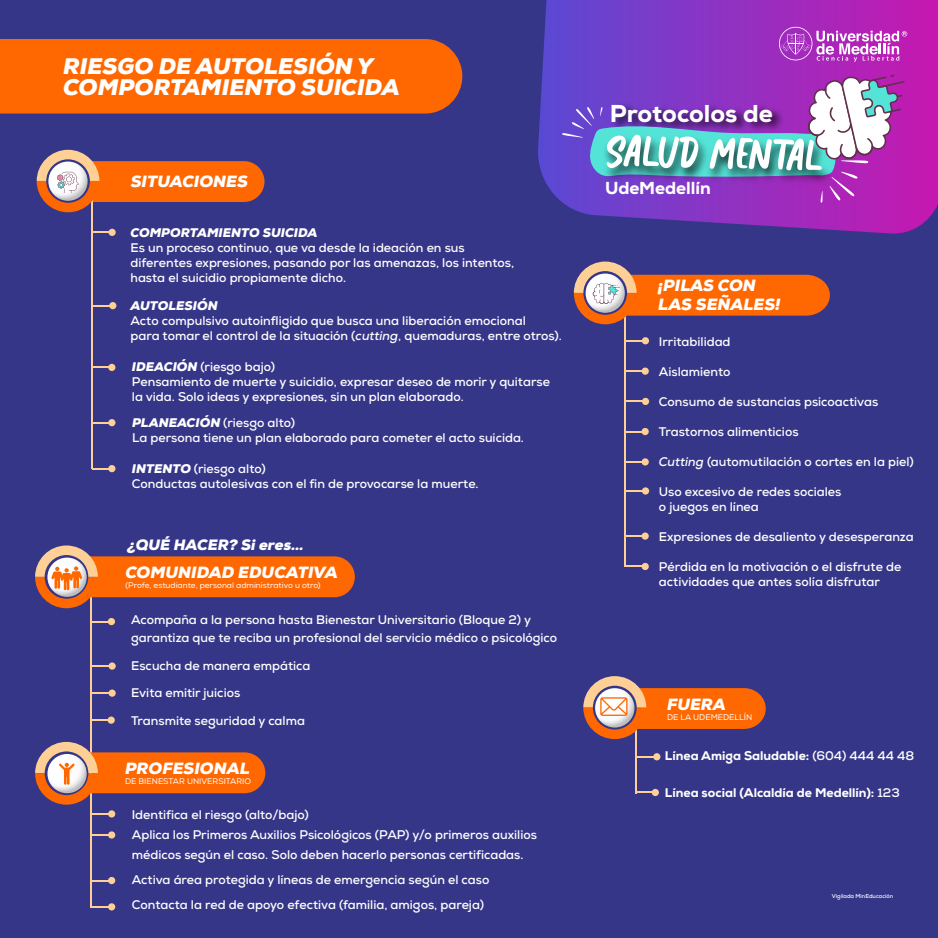
<style>
.page{position:relative;width:938px;height:938px;background:#363689}
.page>*{position:absolute;margin:0;border:0;box-sizing:border-box;transform-origin:0 0}
.t1{font:800 24.38px "Nexa";color:#fff}
.t2{font:italic 900 22.5px/20.8px "Nexa";color:#fff}
.t3{font:800 17.31px "Nexa";color:#fff}
.t4{font:italic 900 16.25px/19.5px "Nexa";color:#fff}
.t5{font:italic 900 15px "Nexa";color:#fff}
.t6{font:700 12.5px/15px "Nexa";color:#fff}
.t7{font:800 12.5px "Nexa";color:#fff}
.t8{font:italic 900 12.5px "Nexa";color:#fff}
.t9{font:8.12px "Nexa";color:#fff}
.t10{font:700 5.62px "Nexa";color:#fff}
.s1{font-style:italic}
.s2{font-weight:900;font-style:italic}
.s3{font-weight:700}
</style>
<div class="page">
<div style="left:0;top:39px;width:462px;height:74px;background:#ff6700"></div>
<hr style="left:90px;top:589px;width:2px;height:318px;background:#ffd095">
<div style="left:108px;top:810px;width:7px;height:7px;background:#ffd095;border-radius:50%"></div>
<svg style="left:92px;top:813px;width:16px;height:1px"></svg>
<div style="left:108px;top:831px;width:7px;height:7px;background:#ffd095;border-radius:50%"></div>
<svg style="left:92px;top:834px;width:16px;height:1px"></svg>
<svg style="left:108px;top:876px;width:7px;height:8px"></svg>
<hr style="left:90px;top:879px;width:21px;height:2px;background:#ffd095">
<div style="left:108px;top:618px;width:7px;height:7px;background:#ffd095;border-radius:50%"></div>
<svg style="left:92px;top:621px;width:16px;height:1px"></svg>
<svg style="left:35px;top:545px;width:320px;height:63px"></svg>
<svg style="left:35px;top:742px;width:230px;height:62px"></svg>
<div style="left:108px;top:716px;width:7px;height:7px;background:#ffd095;border-radius:50%"></div>
<svg style="left:92px;top:719px;width:16px;height:1px"></svg>
<svg style="left:538px;top:0;width:400px;height:234px;background:#8630b9"></svg>
<svg style="left:779px;top:27px;width:128px;height:35px;background:#c15ac9"></svg>
<svg style="left:561px;top:75px;width:343px;height:128px;background:#8e6dc3"></svg>
<hr style="left:635px;top:723px;width:2px;height:70px;background:#ffd095">
<svg style="left:583px;top:676px;width:182px;height:63px"></svg>
<div style="left:653px;top:753px;width:7px;height:7px;background:#ffd095;border-radius:50%"></div>
<svg style="left:637px;top:756px;width:16px;height:1px"></svg>
<svg style="left:651px;top:788px;width:8px;height:8px"></svg>
<svg style="left:637px;top:791px;width:17px;height:2px"></svg>
<div style="left:108px;top:662px;width:8px;height:7px;background:#ffd095;border-radius:50%"></div>
<svg style="left:92px;top:665px;width:16px;height:1px"></svg>
<div style="left:108px;top:689px;width:8px;height:7px;background:#ffd095;border-radius:50%"></div>
<svg style="left:92px;top:692px;width:16px;height:1px"></svg>
<div style="left:108px;top:903px;width:7px;height:7px;background:#ffd095;border-radius:50%"></div>
<svg style="left:92px;top:906px;width:16px;height:1px"></svg>
<hr style="left:91px;top:200px;width:2px;height:269px;background:#ffd095">
<div style="left:108px;top:229px;width:8px;height:7px;background:#ffd095;border-radius:50%"></div>
<svg style="left:93px;top:232px;width:15px;height:1px"></svg>
<div style="left:109px;top:302px;width:7px;height:7px;background:#ffd095;border-radius:50%"></div>
<svg style="left:93px;top:305px;width:16px;height:1px"></svg>
<svg style="left:37px;top:150px;width:227px;height:62px"></svg>
<div style="left:108px;top:364px;width:7px;height:7px;background:#ffd095;border-radius:50%"></div>
<svg style="left:93px;top:367px;width:15px;height:1px"></svg>
<div style="left:108px;top:419px;width:7px;height:7px;background:#ffd095;border-radius:50%"></div>
<svg style="left:93px;top:422px;width:15px;height:1px"></svg>
<div style="left:108px;top:465px;width:7px;height:7px;background:#ffd095;border-radius:50%"></div>
<svg style="left:93px;top:468px;width:15px;height:1px"></svg>
<hr style="left:624px;top:308px;width:2px;height:259px;background:#ffd095">
<div style="left:642px;top:337px;width:7px;height:7px;background:#ffd095;border-radius:50%"></div>
<svg style="left:626px;top:340px;width:16px;height:1px"></svg>
<svg style="left:641px;top:367px;width:7px;height:8px"></svg>
<svg style="left:626px;top:370px;width:18px;height:2px"></svg>
<div style="left:642px;top:398px;width:7px;height:7px;background:#ffd095;border-radius:50%"></div>
<svg style="left:626px;top:401px;width:16px;height:1px"></svg>
<div style="left:641px;top:428px;width:7px;height:7px;background:#ffd095;border-radius:50%"></div>
<svg style="left:626px;top:431px;width:15px;height:1px"></svg>
<div style="left:641px;top:458px;width:7px;height:7px;background:#ffd095;border-radius:50%"></div>
<svg style="left:626px;top:461px;width:15px;height:1px"></svg>
<svg style="left:574px;top:261px;width:255px;height:63px"></svg>
<div style="left:642px;top:487px;width:7px;height:7px;background:#ffd095;border-radius:50%"></div>
<svg style="left:626px;top:490px;width:16px;height:1px"></svg>
<div style="left:641px;top:532px;width:7px;height:7px;background:#ffd095;border-radius:50%"></div>
<svg style="left:626px;top:535px;width:15px;height:1px"></svg>
<div style="left:641px;top:563px;width:7px;height:7px;background:#ffd095;border-radius:50%"></div>
<svg style="left:626px;top:566px;width:15px;height:1px"></svg>
<h2 class="t2" style="left:63px;top:56px;width:338px">RIESGO DE AUTOLESIÓN Y<br>COMPORTAMIENTO SUICIDA</h2>
<h3 class="t4" style="left:131px;top:172px;width:119px">SITUACIONES</h3>
<p class="t8" style="left:130px;top:224px;width:188px">COMPORTAMIENTO SUICIDA</p>
<p class="t6" style="left:130px;top:240px;width:385px">Es un proceso continuo, que va desde la ideación en sus diferentes expresiones, pasando por las amenazas, los intentos, hasta el suicidio propiamente dicho.</p>
<p class="t8" style="left:130px;top:297px;width:89px">AUTOLESIÓN</p>
<p class="t6" style="left:130px;top:313px;width:433px">Acto compulsivo autoinfligido que busca una liberación emocional<br>para tomar el control de la situación (<span class="s1">cutting</span>, quemaduras, entre otros).</p>
<p class="t6" style="left:132px;top:359px;width:419px"><span class="s2">IDEACIÓN</span> (riesgo bajo)<br>Pensamiento de muerte y suicidio, expresar deseo de morir y quitarse la vida. Solo ideas y expresiones, sin un plan elaborado.</p>
<p class="t6" style="left:132px;top:415px;width:393px"><span class="s2">PLANEACIÓN</span> (riesgo alto)<br>La persona tiene un plan elaborado para cometer el acto suicida.</p>
<p class="t6" style="left:132px;top:461px;width:348px"><span class="s2">INTENTO</span> (riesgo alto)<br>Conductas autolesivas con el fin de provocarse la muerte.</p>
<p class="t5" style="left:127px;top:534px;width:178px">¿QUÉ HACER? Si eres…</p>
<h3 class="t4" style="left:125px;top:562px;width:214px">COMUNIDAD EDUCATIVA</h3>
<p class="t9" style="left:125px;top:580px;width:197px">(Profe, estudiante, personal administrativo u otro)</p>
<p class="t6" style="left:131px;top:611px;width:427px;line-height:17.5px">Acompaña a la persona hasta Bienestar Universitario (Bloque 2) y garantiza que te reciba un profesional del servicio médico o psicológico</p>
<p class="t6" style="left:131px;top:657px;width:181px">Escucha de manera empática</p>
<p class="t6" style="left:131px;top:685px;width:111px">Evita emitir juicios</p>
<p class="t6" style="left:131px;top:712px;width:175px">Transmite seguridad y calma</p>
<h3 class="t4" style="left:125px;top:758px;width:126px">PROFESIONAL</h3>
<p class="t9" style="left:125px;top:775px;width:127px">DE BIENESTAR UNIVERSITARIO</p>
<p class="t6" style="left:132px;top:804px;width:406px;line-height:20px">Identifica el riesgo (alto/bajo)<br>Aplica los Primeros Auxilios Psicológicos (PAP) y/o primeros auxilios médicos según el caso. Solo deben hacerlo personas certificadas.</p>
<p class="t6" style="left:132px;top:867px;width:359px;line-height:25px">Activa área protegida y líneas de emergencia según el caso<br>Contacta la red de apoyo efectiva (familia, amigos, pareja)</p>
<h1 class="t1" style="left:609px;top:98px;width:164px">Protocolos de</h1>
<h3 class="t3" style="left:605px;top:177px;width:107px">UdeMedellín</h3>
<h3 class="t4" style="left:658px;top:275px;width:124px">¡PILAS CON<br>LAS SEÑALES!</h3>
<p class="t6" style="left:659px;top:334px;width:73px">Irritabilidad</p>
<p class="t6" style="left:659px;top:364px;width:73px">Aislamiento</p>
<p class="t6" style="left:659px;top:394px;width:221px">Consumo de sustancias psicoactivas</p>
<p class="t6" style="left:659px;top:424px;width:141px">Trastornos alimenticios</p>
<p class="t6" style="left:659px;top:454px;width:256px"><span class="s1">Cutting</span> (automutilación o cortes en la piel)</p>
<p class="t6" style="left:659px;top:484px;width:184px">Uso excesivo de redes sociales o juegos en línea</p>
<p class="t6" style="left:659px;top:529px;width:256px">Expresiones de desaliento y desesperanza</p>
<p class="t6" style="left:659px;top:559px;width:244px">Pérdida en la motivación o el disfrute de actividades que antes solía disfrutar</p>
<h3 class="t4" style="left:667px;top:694px;width:60px">FUERA</h3>
<p class="t9" style="left:667px;top:712px;width:87px">DE LA UDEMEDELLÍN</p>
<p class="t7" style="left:665px;top:748px;width:251px">Línea Amiga Saludable: <span class="s3">(604) 444 44 48</span></p>
<p class="t7" style="left:665px;top:784px;width:236px">Línea social (Alcaldía de Medellín): <span class="s3">123</span></p>
<p class="t10" style="left:831px;top:892px;width:63px">Vigilada MinEducación</p>
</div>
